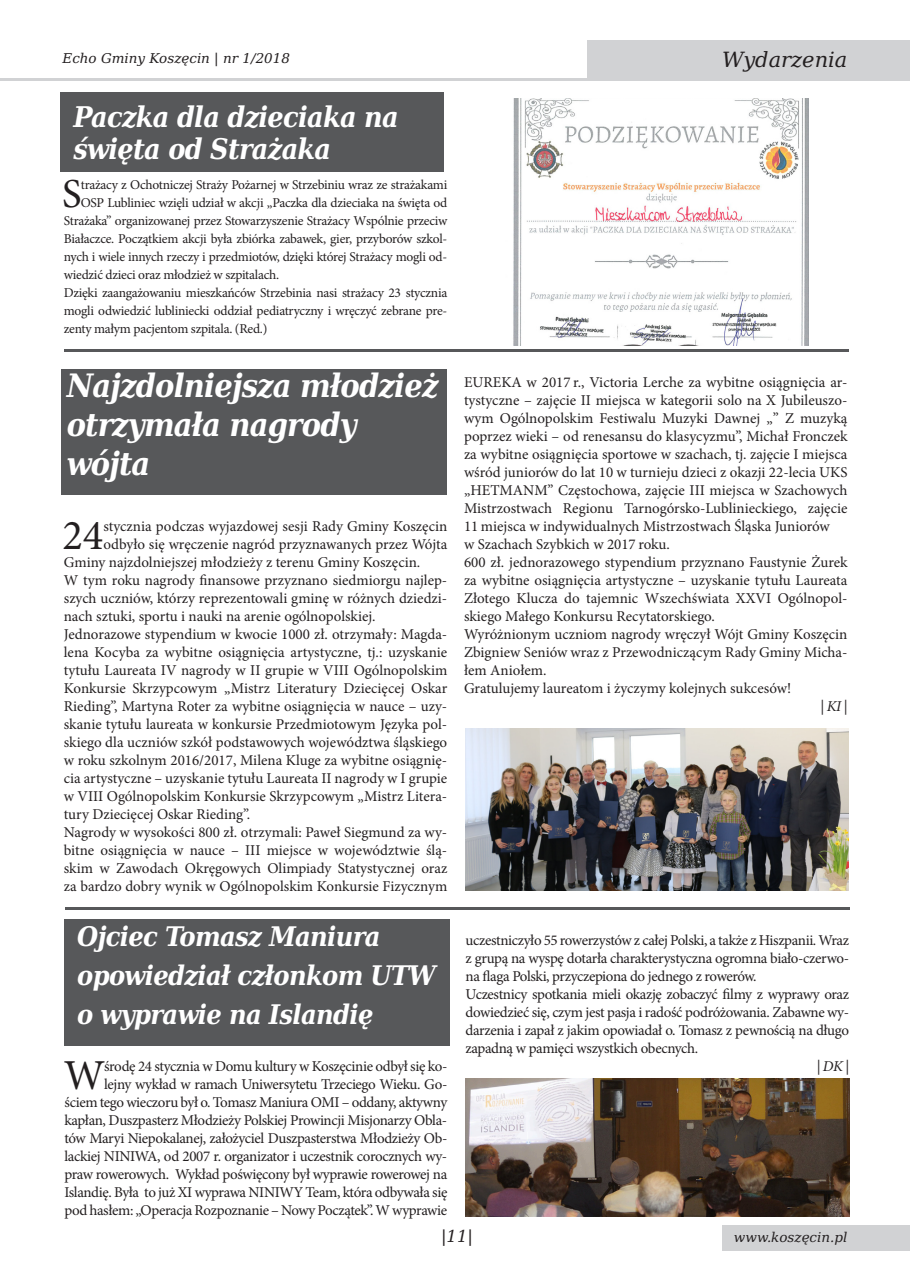
<style>
.page{position:relative;width:910px;height:1280px;background:#fff}
.page>*{position:absolute;margin:0;border:0;box-sizing:border-box;transform-origin:0 0}
.t1{font:42.75px "Minion Pro";color:#231f20}
.t2{font:41.25px "Minion Pro";color:#231f20}
.t3{font:italic 700 32.25px/39px "DejaVu Serif Condensed";letter-spacing:-.025em;color:#fff}
.t4{font:italic 700 28.5px/31.5px "DejaVu Serif Condensed";letter-spacing:-.025em;color:#fff}
.t5{font:italic 700 27px/39px "DejaVu Serif Condensed";letter-spacing:-.025em;color:#fff}
.t6{font:italic 21px "DejaVu Serif";color:#231f20}
.t7{font:italic 16.5px "DejaVu Serif";color:#231f20}
.t8{font:15px/18px "Minion Pro";letter-spacing:-.005em;color:#231f20}
.t9{font:15px/18px "Minion Pro";letter-spacing:-.025em;color:#231f20;text-align:right}
.t10{font:italic 15px "Minion Pro";color:#231f20}
.t11{font:13.5px "Minion Pro";letter-spacing:-.02em;color:#231f20}
.t12{font:italic 13.5px "DejaVu Serif";color:#231f20}
</style>
<div class="page">
<div style="left:587px;top:40px;width:323px;height:41px;background:#d1d2d4"></div>
<div style="left:722px;top:1225px;width:188px;height:26px;background:#d1d2d4"></div>
<hr style="left:9px;top:78px;width:640px;height:3px;background:#d1d2d4">
<svg style="left:0;top:78px;width:9px;height:3px"></svg>
<hr style="left:65px;top:907px;width:785px;height:3px;background:#57585a">
<div style="left:61px;top:369px;width:386px;height:126px;background:#57585a"></div>
<img style="left:465px;top:728px;width:384px;height:162px">
<hr style="left:64px;top:350px;width:785px;height:2px;background:#57585a">
<div style="left:64px;top:919px;width:386px;height:126px;background:#57585a"></div>
<img style="left:466px;top:1078px;width:383px;height:138px">
<div style="left:61px;top:92px;width:383px;height:80px;background:#57585a"></div>
<img style="left:513px;top:98px;width:295px;height:247px">
<p class="t12" style="left:63px;top:48px;width:229px">Echo Gminy Koszęcin | nr 1/2018</p>
<h3 class="t4" style="left:73px;top:101px;width:327px">Paczka dla dzieciaka na święta od Strażaka</h3>
<h2 class="t2" style="left:62px;top:166px;width:21px">S</h2>
<p class="t11" style="left:81px;top:175px;width:368px">trażacy z Ochotniczej Straży Pożarnej w Strzebiniu wraz ze strażakami</p>
<p class="t11" style="left:81px;top:193px;width:368px">OSP Lubliniec wzięli udział w akcji „Paczka dla dzieciaka na święta od</p>
<p class="t11" style="left:64px;top:211px;width:385px">Strażaka” organizowanej przez Stowarzyszenie Strażacy Wspólnie przeciw</p>
<p class="t11" style="left:64px;top:229px;width:385px">Białaczce. Początkiem akcji była zbiórka zabawek, gier, przyborów szkol‑</p>
<p class="t11" style="left:64px;top:247px;width:385px">nych i wiele innych rzeczy i przedmiotów, dzięki której Strażacy mogli od‑</p>
<p class="t11" style="left:64px;top:265px;width:217px">wiedzić dzieci oraz młodzież w szpitalach.</p>
<p class="t11" style="left:64px;top:283px;width:385px">Dzięki zaangażowaniu mieszkańców Strzebinia nasi strażacy 23 stycznia</p>
<p class="t11" style="left:64px;top:301px;width:385px">mogli odwiedzić lubliniecki oddział pediatryczny i wręczyć zebrane pre‑</p>
<p class="t11" style="left:64px;top:319px;width:205px">zenty małym pacjentom szpitala. (Red.)</p>
<h3 class="t3" style="left:67px;top:366px;width:373px">Najzdolniejsza młodzież otrzymała nagrody wójta</h3>
<h1 class="t1" style="left:62px;top:506px;width:42px">24</h1>
<p class="t8" style="left:103px;top:517px;width:345px">stycznia podczas wyjazdowej sesji Rady Gminy Koszęcin</p>
<p class="t8" style="left:103px;top:535px;width:345px">odbyło się wręczenie nagród przyznawanych przez Wójta</p>
<p class="t8" style="left:64px;top:553px;width:358px">Gminy najzdolniejszej młodzieży z terenu Gminy Koszęcin.</p>
<p class="t8" style="left:64px;top:571px;width:385px">W tym roku nagrody finansowe przyznano siedmiorgu najlep‑</p>
<p class="t8" style="left:64px;top:589px;width:385px">szych uczniów, którzy reprezentowali gminę w różnych dziedzi‑</p>
<p class="t8" style="left:64px;top:607px;width:313px">nach sztuki, sportu i nauki na arenie ogólnopolskiej.</p>
<p class="t8" style="left:64px;top:625px;width:385px">Jednorazowe stypendium w kwocie 1000 zł. otrzymały: Magda‑</p>
<p class="t8" style="left:64px;top:643px;width:385px">lena Kocyba za wybitne osiągnięcia artystyczne, tj.: uzyskanie</p>
<p class="t8" style="left:64px;top:661px;width:385px">tytułu Laureata IV nagrody w II grupie w VIII Ogólnopolskim</p>
<p class="t8" style="left:64px;top:679px;width:385px">Konkursie Skrzypcowym „Mistrz Literatury Dziecięcej Oskar</p>
<p class="t8" style="left:64px;top:697px;width:385px">Rieding”, Martyna Roter za wybitne osiągnięcia w nauce – uzy‑</p>
<p class="t8" style="left:64px;top:715px;width:385px">skanie tytułu laureata w konkursie Przedmiotowym Języka pol‑</p>
<p class="t8" style="left:64px;top:733px;width:385px">skiego dla uczniów szkół podstawowych województwa śląskiego</p>
<p class="t8" style="left:64px;top:751px;width:385px">w roku szkolnym 2016/2017, Milena Kluge za wybitne osiągnię‑</p>
<p class="t8" style="left:64px;top:769px;width:385px">cia artystyczne – uzyskanie tytułu Laureata II nagrody w I grupie</p>
<p class="t8" style="left:64px;top:787px;width:385px">w VIII Ogólnopolskim Konkursie Skrzypcowym „Mistrz Litera‑</p>
<p class="t8" style="left:64px;top:805px;width:188px">tury Dziecięcej Oskar Rieding”.</p>
<p class="t8" style="left:64px;top:823px;width:385px">Nagrody w wysokości 800 zł. otrzymali: Paweł Siegmund za wy‑</p>
<p class="t8" style="left:64px;top:841px;width:385px">bitne osiągnięcia w nauce – III miejsce w województwie ślą‑</p>
<p class="t8" style="left:64px;top:859px;width:385px">skim w Zawodach Okręgowych Olimpiady Statystycznej oraz</p>
<p class="t8" style="left:64px;top:877px;width:385px">za bardzo dobry wynik w Ogólnopolskim Konkursie Fizycznym</p>
<h3 class="t5" style="left:77px;top:916px;width:360px">Ojciec Tomasz Maniura opowiedział członkom UTW o wyprawie na Islandię</h3>
<h1 class="t1" style="left:64px;top:1046px;width:43px">W</h1>
<p class="t9" style="left:64px;top:1057px;width:384px">środę 24 stycznia w Domu kultury w Koszęcinie odbył się ko‑<br>lejny wykład w ramach Uniwersytetu Trzeciego Wieku. Go‑<br>ściem tego wieczoru był o. Tomasz Maniura OMI – oddany, aktywny kapłan, Duszpasterz Młodzieży Polskiej Prowincji Misjonarzy Obla‑ tów Maryi Niepokalanej, założyciel Duszpasterstwa Młodzieży Ob‑ lackiej NINIWA, od 2007 r. organizator i uczestnik corocznych wy‑ praw rowerowych. Wykład poświęcony był wyprawie rowerowej na Islandię. Była to już XI wyprawa NINIWY Team, która odbywała się pod hasłem: „Operacja Rozpoznanie – Nowy Początek”. W wyprawie</p>
<h3 class="t6" style="left:722px;top:44px;width:127px">Wydarzenia</h3>
<p class="t8" style="left:464px;top:373px;width:385px">EUREKA w 2017 r., Victoria Lerche za wybitne osiągnięcia ar‑ tystyczne – zajęcie II miejsca w kategorii solo na X Jubileuszo‑ wym Ogólnopolskim Festiwalu Muzyki Dawnej „” Z muzyką poprzez wieki – od renesansu do klasycyzmu”, Michał Fronczek za wybitne osiągnięcia sportowe w szachach, tj. zajęcie I miejsca wśród juniorów do lat 10 w turnieju dzieci z okazji 22-lecia UKS „HETMANM” Częstochowa, zajęcie III miejsca w Szachowych Mistrzostwach Regionu Tarnogórsko‑Lublinieckiego, zajęcie 11 miejsca w indywidualnych Mistrzostwach Śląska Juniorów<br>w Szachach Szybkich w 2017 roku.<br>600 zł. jednorazowego stypendium przyznano Faustynie Żurek za wybitne osiągnięcia artystyczne – uzyskanie tytułu Laureata Złotego Klucza do tajemnic Wszechświata XXVI Ogólnopol‑ skiego Małego Konkursu Recytatorskiego.<br>Wyróżnionym uczniom nagrody wręczył Wójt Gminy Koszęcin Zbigniew Seniów wraz z Przewodniczącym Rady Gminy Micha‑ łem Aniołem.<br>Gratulujemy laureatom i życzymy kolejnych sukcesów!</p>
<p class="t10" style="left:820px;top:695px;width:28px">| KI |</p>
<p class="t9" style="left:466px;top:931px;width:385px;text-align:left">uczestniczyło 55 rowerzystów z całej Polski, a także z Hiszpanii. Wraz z grupą na wyspę dotarła charakterystyczna ogromna biało-czerwo‑ na flaga Polski, przyczepiona do jednego z rowerów.<br>Uczestnicy spotkania mieli okazję zobaczyć filmy z wyprawy oraz dowiedzieć się, czym jest pasja i radość podróżowania. Zabawne wy‑ darzenia i zapał z jakim opowiadał o. Tomasz z pewnością na długo zapadną w pamięci wszystkich obecnych.</p>
<p class="t10" style="left:817px;top:1055px;width:34px">| DK |</p>
<p class="t7" style="left:441px;top:1224px;width:34px">|11|</p>
<p class="t12" style="left:734px;top:1227px;width:115px">www.koszęcin.pl</p>
</div>
